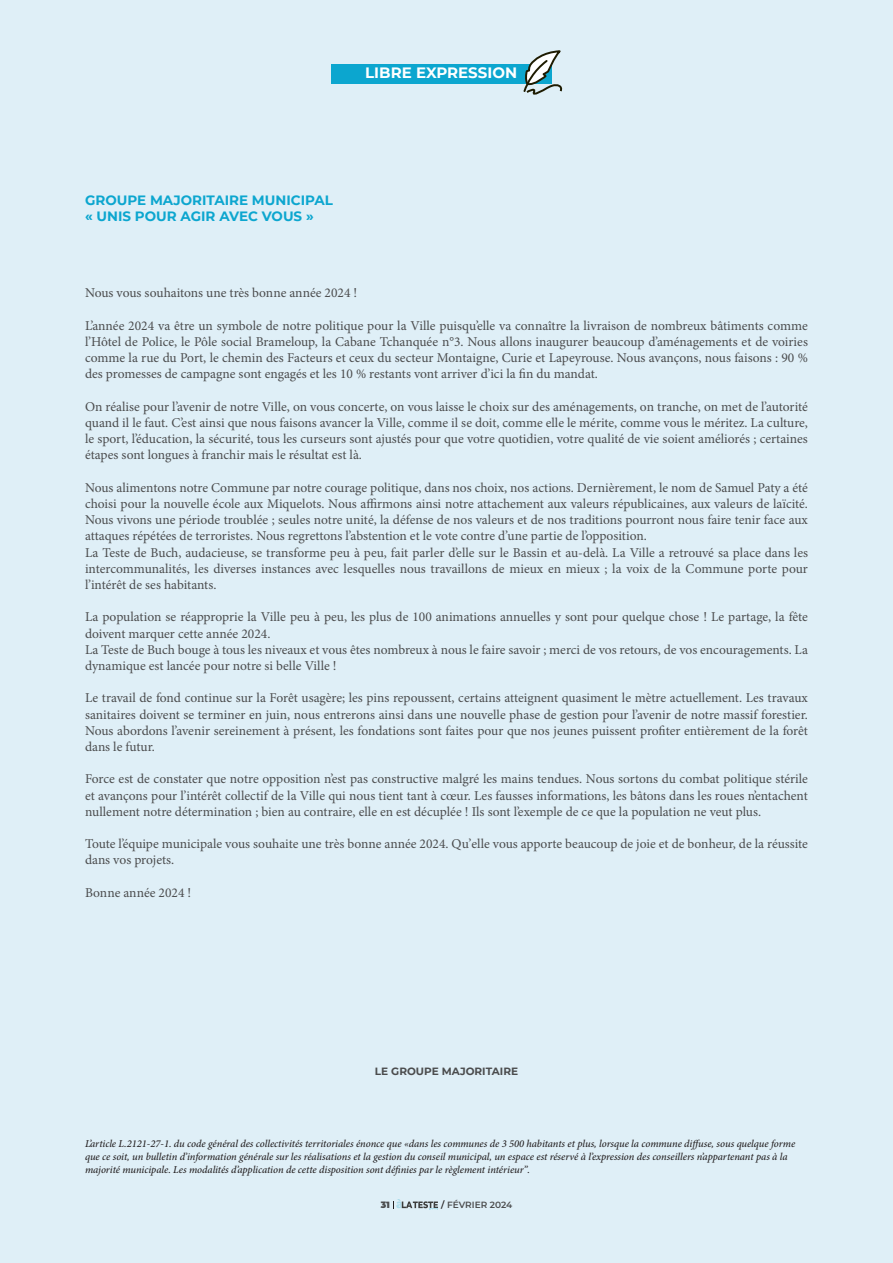
<style>
.page{position:relative;width:893px;height:1263px;background:#dfeff7}
.page>*{position:absolute;margin:0;border:0;box-sizing:border-box;transform-origin:0 0}
.t1{font:700 15px "Montserrat";color:#fff}
.t2{font:13.5px/16.2px "Minion Pro";color:#4b4c4d;text-align:justify}
.t3{font:700 13.5px "Montserrat";color:#0ca6cf}
.t4{font:italic 500 10.5px/12.6px "Minion Pro";letter-spacing:-.005em;color:#231f20}
.t5{font:700 10.5px "Montserrat";color:#4b4c4d}
.t6{font:600 9px "Montserrat";letter-spacing:-.005em;color:#4b4c4d}
.t7{font:900 9px "Montserrat";color:#4b4c4d}
.t8{font:800 1.5px "Montserrat";color:#fff;scale:.83 1}
.s1{color:#231f20}
</style>
<div class="page">
<div style="left:331px;top:64px;width:221px;height:19px;background:#0ca6cf"></div>
<svg style="left:522px;top:50px;width:41px;height:45px"></svg>
<svg style="left:393px;top:1199px;width:45px;height:11px"></svg>
<p class="t1" style="left:365px;top:62px;width:153px">LIBRE EXPRESSION</p>
<p class="t3" style="left:85px;top:190px;width:249px">GROUPE MAJORITAIRE MUNICIPAL</p>
<p class="t3" style="left:85px;top:207px;width:230px">« UNIS POUR AGIR AVEC VOUS »</p>
<p class="t2" style="left:85px;top:285px;width:274px">Nous vous souhaitons une très bonne année 2024 !</p>
<p class="t2" style="left:85px;top:317px;width:724px">L’année 2024 va être un symbole de notre politique pour la Ville puisqu’elle va connaître la livraison de nombreux bâtiments comme l’Hôtel de Police, le Pôle social Brameloup, la Cabane Tchanquée n°3. Nous allons inaugurer beaucoup d’aménagements et de voiries comme la rue du Port, le chemin des Facteurs et ceux du secteur Montaigne, Curie et Lapeyrouse. Nous avançons, nous faisons : 90 % des promesses de campagne sont engagés et les 10 % restants vont arriver d’ici la fin du mandat.</p>
<p class="t2" style="left:85px;top:398px;width:724px">On réalise pour l’avenir de notre Ville, on vous concerte, on vous laisse le choix sur des aménagements, on tranche, on met de l’autorité quand il le faut. C’est ainsi que nous faisons avancer la Ville, comme il se doit, comme elle le mérite, comme vous le méritez. La culture, le sport, l’éducation, la sécurité, tous les curseurs sont ajustés pour que votre quotidien, votre qualité de vie soient améliorés ; certaines étapes sont longues à franchir mais le résultat est là.</p>
<p class="t2" style="left:85px;top:479px;width:724px">Nous alimentons notre Commune par notre courage politique, dans nos choix, nos actions. Dernièrement, le nom de Samuel Paty a été choisi pour la nouvelle école aux Miquelots. Nous affirmons ainsi notre attachement aux valeurs républicaines, aux valeurs de laïcité.<br>Nous vivons une période troublée ; seules notre unité, la défense de nos valeurs et de nos traditions pourront nous faire tenir face aux attaques répétées de terroristes. Nous regrettons l’abstention et le vote contre d’une partie de l’opposition.</p>
<p class="t2" style="left:85px;top:544px;width:724px">La Teste de Buch, audacieuse, se transforme peu à peu, fait parler d’elle sur le Bassin et au-delà. La Ville a retrouvé sa place dans les intercommunalités, les diverses instances avec lesquelles nous travaillons de mieux en mieux ; la voix de la Commune porte pour l’intérêt de ses habitants.</p>
<p class="t2" style="left:85px;top:609px;width:724px">La population se réapproprie la Ville peu à peu, les plus de 100 animations annuelles y sont pour quelque chose ! Le partage, la fête doivent marquer cette année 2024.</p>
<p class="t2" style="left:85px;top:641px;width:724px">La Teste de Buch bouge à tous les niveaux et vous êtes nombreux à nous le faire savoir ; merci de vos retours, de vos encouragements. La dynamique est lancée pour notre si belle Ville !</p>
<p class="t2" style="left:85px;top:690px;width:724px">Le travail de fond continue sur la Forêt usagère; les pins repoussent, certains atteignent quasiment le mètre actuellement. Les travaux sanitaires doivent se terminer en juin, nous entrerons ainsi dans une nouvelle phase de gestion pour l’avenir de notre massif forestier.<br>Nous abordons l’avenir sereinement à présent, les fondations sont faites pour que nos jeunes puissent profiter entièrement de la forêt dans le futur.</p>
<p class="t2" style="left:85px;top:771px;width:724px">Force est de constater que notre opposition n’est pas constructive malgré les mains tendues. Nous sortons du combat politique stérile et avançons pour l’intérêt collectif de la Ville qui nous tient tant à cœur. Les fausses informations, les bâtons dans les roues n’entachent nullement notre détermination ; bien au contraire, elle en est décuplée ! Ils sont l’exemple de ce que la population ne veut plus.</p>
<p class="t2" style="left:85px;top:836px;width:724px">Toute l’équipe municipale vous souhaite une très bonne année 2024. Qu’elle vous apporte beaucoup de joie et de bonheur, de la réussite dans vos projets.</p>
<p class="t2" style="left:85px;top:884px;width:108px">Bonne année 2024 !</p>
<p class="t5" style="left:375px;top:1064px;width:145px">LE GROUPE MAJORITAIRE</p>
<p class="t4" style="left:85px;top:1137px;width:712px">L’article L.2121-27-1. du code général des collectivités territoriales énonce que «dans les communes de 3 500 habitants et plus, lorsque la commune diffuse, sous quelque forme que ce soit, un bulletin d’information générale sur les réalisations et la gestion du conseil municipal, un espace est réservé à l’expression des conseillers n’appartenant pas à la majorité municipale. Les modalités d’application de cette disposition sont définies par le règlement intérieur”.</p>
<p class="t7" style="left:381px;top:1198px;width:11px">31</p>
<p class="t6" style="left:441px;top:1198px;width:72px"><span class="s1">/</span> FÉVRIER 2024</p>
<p class="t8" style="left:431px;top:1208px;width:9px">DE BUCH</p>
</div>
